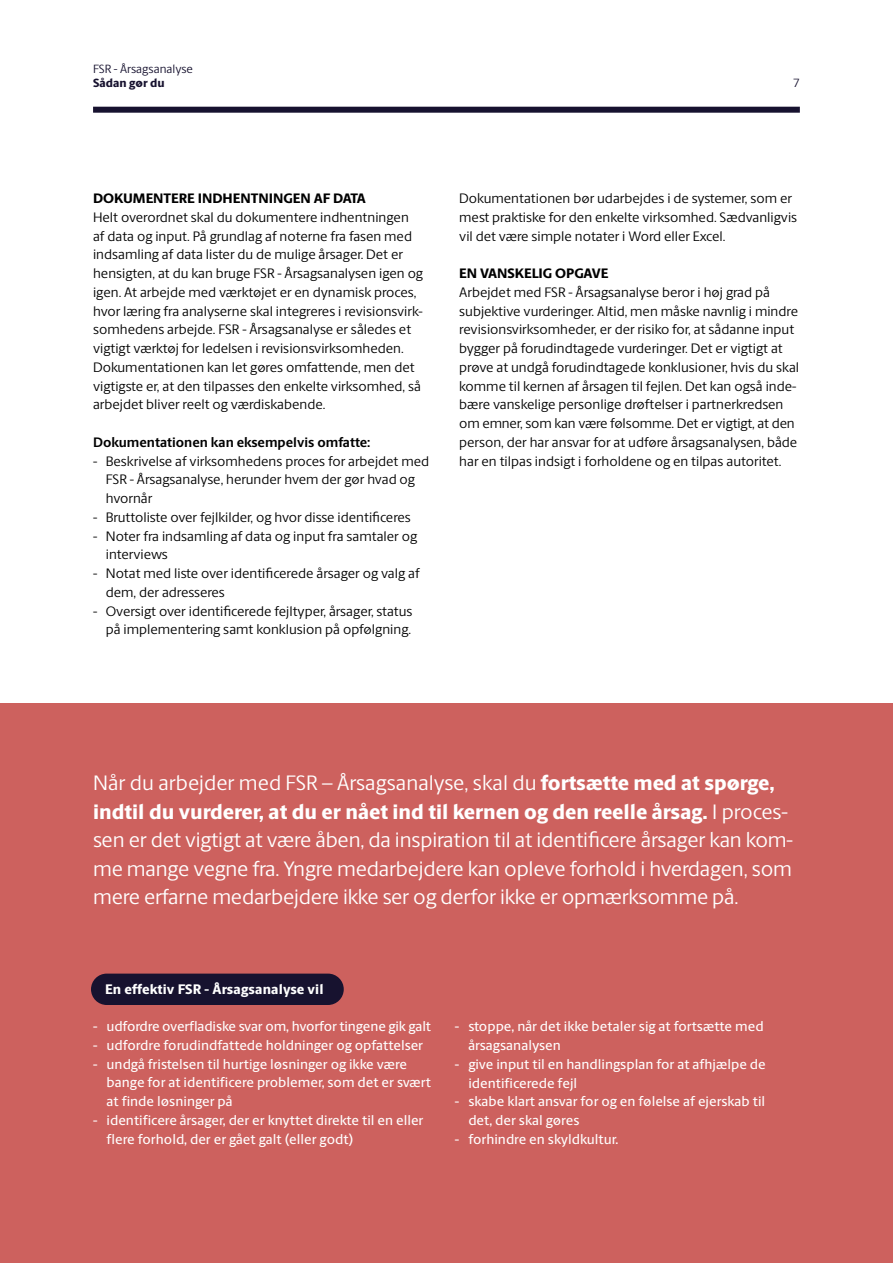
<style>
.page{position:relative;width:893px;height:1263px;background:#fff}
.page>*{position:absolute;margin:0;border:0;box-sizing:border-box;transform-origin:0 0}
.t1{font:21px/28.5px "Berling Sans";letter-spacing:-.01em;color:#fff}
.t2{font:800 13.95px "Berling Sans";letter-spacing:.01em;color:#fff}
.t3{font:13.8px/18.8px "Berling Sans";color:#000}
.t4{font:500 13.8px/18.8px "Berling Sans";color:#fff}
.t5{font:800 13.8px "Berling Sans";color:#000}
.t6{font:700 13.8px "Berling Sans";color:#000}
.t7{font:12px "Berling Sans";color:#17122f}
.t8{font:800 12px "Berling Sans";color:#17122f}
.s1{font-weight:800}
</style>
<div class="page">
<div style="left:93px;top:107px;width:707px;height:6px;background:#17122f"></div>
<div style="left:0;top:704px;width:893px;height:559px;background:#cd615e"></div>
<div style="left:91px;top:973px;width:253px;height:32px;background:#17122f;border-radius:16px"></div>
<p class="t7" style="left:93px;top:61px;width:101px">FSR - Årsagsanalyse</p>
<p class="t8" style="left:93px;top:76px;width:73px">Sådan gør du</p>
<p class="t7" style="left:793px;top:76px;width:8px">7</p>
<p class="t5" style="left:93px;top:190px;width:274px">DOKUMENTERE INDHENTNINGEN AF DATA</p>
<p class="t3" style="left:93px;top:208px;width:332px">Helt overordnet skal du dokumentere indhentningen af data og input. På grundlag af noterne fra fasen med indsamling af data lister du de mulige årsager. Det er hensigten, at du kan bruge FSR - Årsagsanalysen igen og igen. At arbejde med værktøjet er en dynamisk proces, hvor læring fra analyserne skal integreres i revisionsvirk&shy;somhedens arbejde. FSR - Årsagsanalyse er således et vigtigt værktøj for ledelsen i revisionsvirksomheden.<br>Dokumentationen kan let gøres omfattende, men det vigtigste er, at den tilpasses den enkelte virksomhed, så arbejdet bliver reelt og værdiskabende.</p>
<p class="t6" style="left:93px;top:434px;width:279px">Dokumentationen kan eksempelvis omfatte:</p>
<p class="t3" style="left:106px;top:451px;width:325px;text-indent:-13px">- Beskrivelse af virksomhedens proces for arbejdet med<br>FSR - Årsagsanalyse, herunder hvem der gør hvad og hvornår</p>
<p class="t3" style="left:93px;top:508px;width:319px">- Bruttoliste over fejlkilder, og hvor disse identificeres</p>
<p class="t3" style="left:106px;top:526px;width:313px;text-indent:-13px">- Noter fra indsamling af data og input fra samtaler og interviews</p>
<p class="t3" style="left:106px;top:564px;width:315px;text-indent:-13px">- Notat med liste over identificerede årsager og valg af dem, der adresseres</p>
<p class="t3" style="left:93px;top:601px;width:321px;text-align:right">- Oversigt over identificerede fejltyper, årsager, status på implementering samt konklusion på opfølgning.</p>
<p class="t3" style="left:459px;top:189px;width:340px">Dokumentationen bør udarbejdes i de systemer, som er mest praktiske for den enkelte virksomhed. Sædvanligvis vil det være simple notater i Word eller Excel.</p>
<p class="t5" style="left:459px;top:265px;width:151px">EN VANSKELIG OPGAVE</p>
<p class="t3" style="left:459px;top:283px;width:341px">Arbejdet med FSR - Årsagsanalyse beror i høj grad på subjektive vurderinger. Altid, men måske navnlig i mindre revisionsvirksomheder, er der risiko for, at sådanne input bygger på forudindtagede vurderinger. Det er vigtigt at prøve at undgå forudindtagede konklusioner, hvis du skal komme til kernen af årsagen til fejlen. Det kan også inde&shy;bære vanskelige personlige drøftelser i partnerkredsen om emner, som kan være følsomme. Det er vigtigt, at den person, der har ansvar for at udføre årsagsanalysen, både har en tilpas indsigt i forholdene og en tilpas autoritet.</p>
<p class="t1" style="left:93px;top:769px;width:701px">Når du arbejder med FSR – Årsagsanalyse, skal du <span class="s1">fortsætte med at spørge, indtil du vurderer, at du er nået ind til kernen og den reelle årsag.</span> I proces&shy;sen er det vigtigt at være åben, da inspiration til at identificere årsager kan kom&shy;me mange vegne fra. Yngre medarbejdere kan opleve forhold i hverdagen, som mere erfarne medarbejdere ikke ser og derfor ikke er opmærksomme på.</p>
<p class="t2" style="left:105px;top:980px;width:220px">En effektiv FSR - Årsagsanalyse vil</p>
<p class="t4" style="left:93px;top:1017px;width:340px">- udfordre overfladiske svar om, hvorfor tingene gik galt</p>
<p class="t4" style="left:93px;top:1036px;width:332px">- udfordre forudindfattede holdninger og opfattelser</p>
<p class="t4" style="left:107px;top:1055px;width:326px;text-indent:-13px">- undgå fristelsen til hurtige løsninger og ikke være bange for at identificere problemer, som det er svært at finde løsninger på</p>
<p class="t4" style="left:107px;top:1111px;width:318px;text-indent:-13px">- identificere årsager, der er knyttet direkte til en eller flere forhold, der er gået galt (eller godt)</p>
<p class="t4" style="left:468px;top:1017px;width:297px;text-indent:-13px">- stoppe, når det ikke betaler sig at fortsætte med årsagsanalysen</p>
<p class="t4" style="left:468px;top:1055px;width:299px;text-indent:-13px">- give input til en handlingsplan for at afhjælpe de identificerede fejl</p>
<p class="t4" style="left:468px;top:1092px;width:298px;text-indent:-13px">- skabe klart ansvar for og en følelse af ejerskab til det, der skal gøres</p>
<p class="t4" style="left:455px;top:1130px;width:165px">- forhindre en skyldkultur.</p>
</div>
